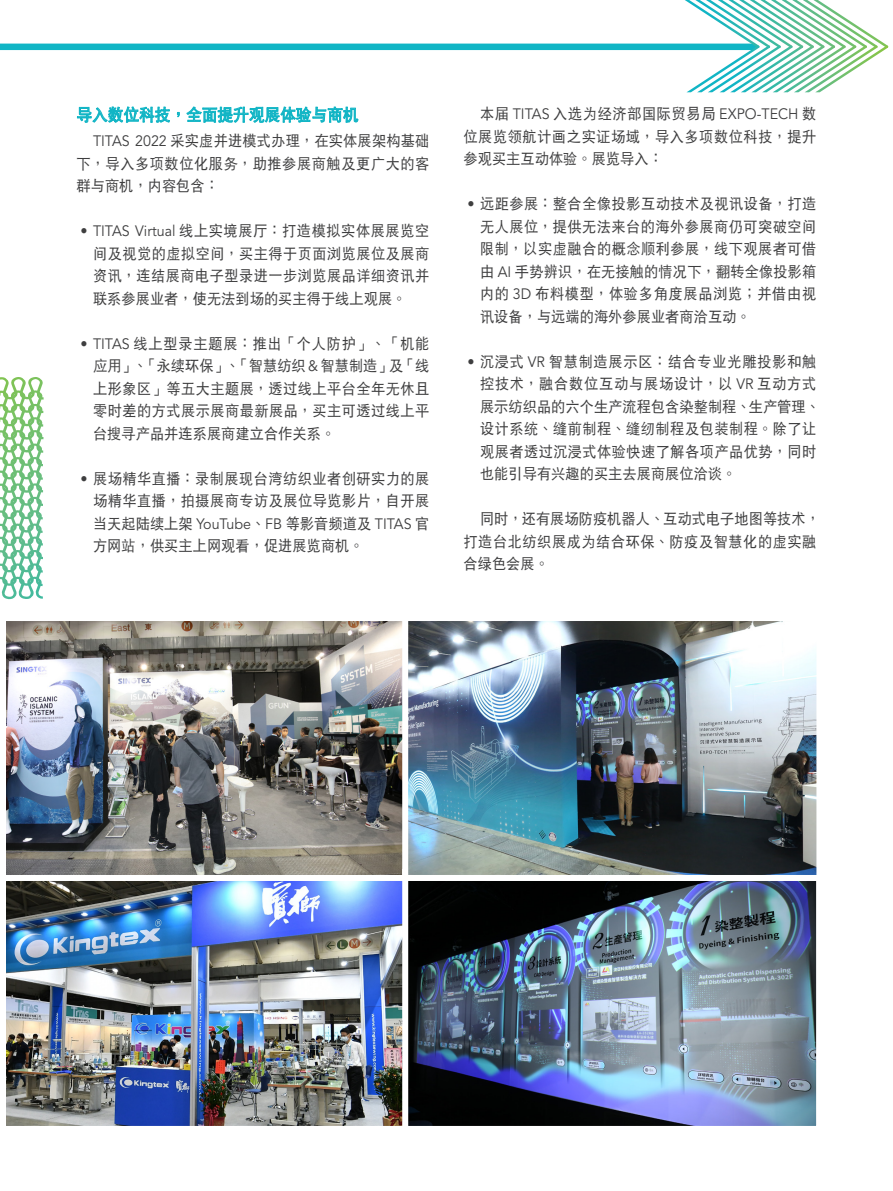
<style>
.page{position:relative;width:893px;height:1191px;background:#fff}
.page>*{position:absolute;margin:0;border:0;box-sizing:border-box;transform-origin:0 0}
.中標{font:16.5px "DF Hei GB5 Std W5";color:#11b5c5;scale:.95 1}
.內文{font:15px/22.5px "DF Hei GB5 Std W5";letter-spacing:.03em;color:#3e3e3f;text-align:justify;scale:.95 1}
.簡體_內文{font:15px/22.5px "DF Hei GB5 Std W5";letter-spacing:.035em;color:#3e3e3f;text-align:justify;scale:.95 1}
.簡體_內文-2{font:15px/22.5px "DF Hei GB5 Std W5";color:#3e3e3f;scale:.95 1}
.s1{font-family:"Avenir"}
</style>
<div class="page">
<svg style="left:0;top:377px;width:44px;height:223px"></svg>
<svg style="left:0;top:0;width:888px;height:92px"></svg>
<svg style="left:77px;top:106px;width:93px;height:17px"></svg>
<svg style="left:177px;top:112px;width:3px;height:5px"></svg>
<svg style="left:186px;top:106px;width:172px;height:17px"></svg>
<img style="left:9px;top:884px;width:390px;height:242px">
<img style="left:9px;top:621px;width:390px;height:263px">
<img style="left:399px;top:884px;width:418px;height:242px">
<img style="left:399px;top:621px;width:418px;height:263px">
<svg style="left:6px;top:621px;width:3px;height:505px;background:#68676b"></svg>
<p class="中標" style="left:77px;top:106px;width:298px">導入數位科技，全面提升觀展體驗與商機</p>
<p class="簡體_內文" style="left:77px;top:129px;width:373px;text-indent:17px"><span class="s1">TITAS 2022</span> 採實虛並進模式辦理，在實體展架構基礎下，導入多項數位化服務，助推參展商觸及更廣大的客群與商機，內容包含：</p>
<p class="內文" style="left:93px;top:219px;width:356px;text-indent:-13px"><span class="s1">• TITAS Virtual</span> 線上實境展廳：打造模擬實體展展覽空間及視覺的虛擬空間，買主得於頁面瀏覽展位及展商資訊，連結展商電子型錄進一步瀏覽展品詳細資訊並聯繫參展業者，使無法到場的買主得於線上觀展。</p>
<p class="內文" style="left:93px;top:332px;width:356px;text-indent:-13px"><span class="s1">• TITAS</span> 線上型錄主題展：推出「個人防護」、「機能應用」、「永續環保」、「智慧紡織<span class="s1">&amp;</span>智慧製造」及「線上形象區」等五大主題展，透過線上平臺全年無休且零時差的方式展示展商最新展品，買主可透過線上平臺搜尋產品並連繫展商建立合作關係。</p>
<p class="內文" style="left:93px;top:467px;width:356px;text-indent:-13px"><span class="s1">•</span> 展場精華直播：錄製展現臺灣紡織業者創研實力的展場精華直播，拍攝展商專訪及展位導覽影片，自開展當天起陸續上架 <span class="s1">YouTube</span>、<span class="s1">FB</span> 等影音頻道及 <span class="s1">TITAS</span> 官方網站，供買主上網觀看，促進展覽商機。</p>
<p class="簡體_內文" style="left:463px;top:102px;width:373px;text-indent:17px">本屆 <span class="s1">TITAS</span> 入選為經濟部國際貿易局 <span class="s1">EXPO-TECH</span> 數位展覽領航計畫之實證場域，導入多項數位科技，提升參觀買主互動體驗。展覽導入：</p>
<p class="內文" style="left:480px;top:192px;width:356px;text-indent:-13px"><span class="s1">•</span> 遠距參展：整合全像投影互動技術及視訊設備，打造無人展位，提供無法來臺的海外參展商仍可突破空間限制，以實虛融合的概念順利參展，線下觀展者可藉由 <span class="s1">AI</span> 手勢辨識，在無接觸的情況下，翻轉全像投影箱內的 <span class="s1">3D</span> 布料模型，體驗多角度展品瀏覽；並藉由視訊設備，與遠端的海外參展業者商洽互動。</p>
<p class="內文" style="left:480px;top:350px;width:359px;text-align:left;text-indent:-13px"><span class="s1">•</span> 沉浸式 <span class="s1">VR</span> 智慧製造展示區：結合專業光雕投影和觸控技術，融合數位互動與展場設計，以 <span class="s1">VR</span> 互動方式展示紡織品的六個生產流程包含染整製程、生產管理、設計系統、縫前製程、縫紉製程及包裝製程。除了讓觀展者透過沉浸式體驗快速了解各項產品優勢，同時也能引導有興趣的買主去展商展位洽談。</p>
<p class="簡體_內文-2" style="left:463px;top:507px;width:377px;text-indent:17px">同時，還有展場防疫機器人、互動式電子地圖等技術，打造台北紡織展成為結合環保、防疫及智慧化的虛實融合綠色會展。</p>
</div>
